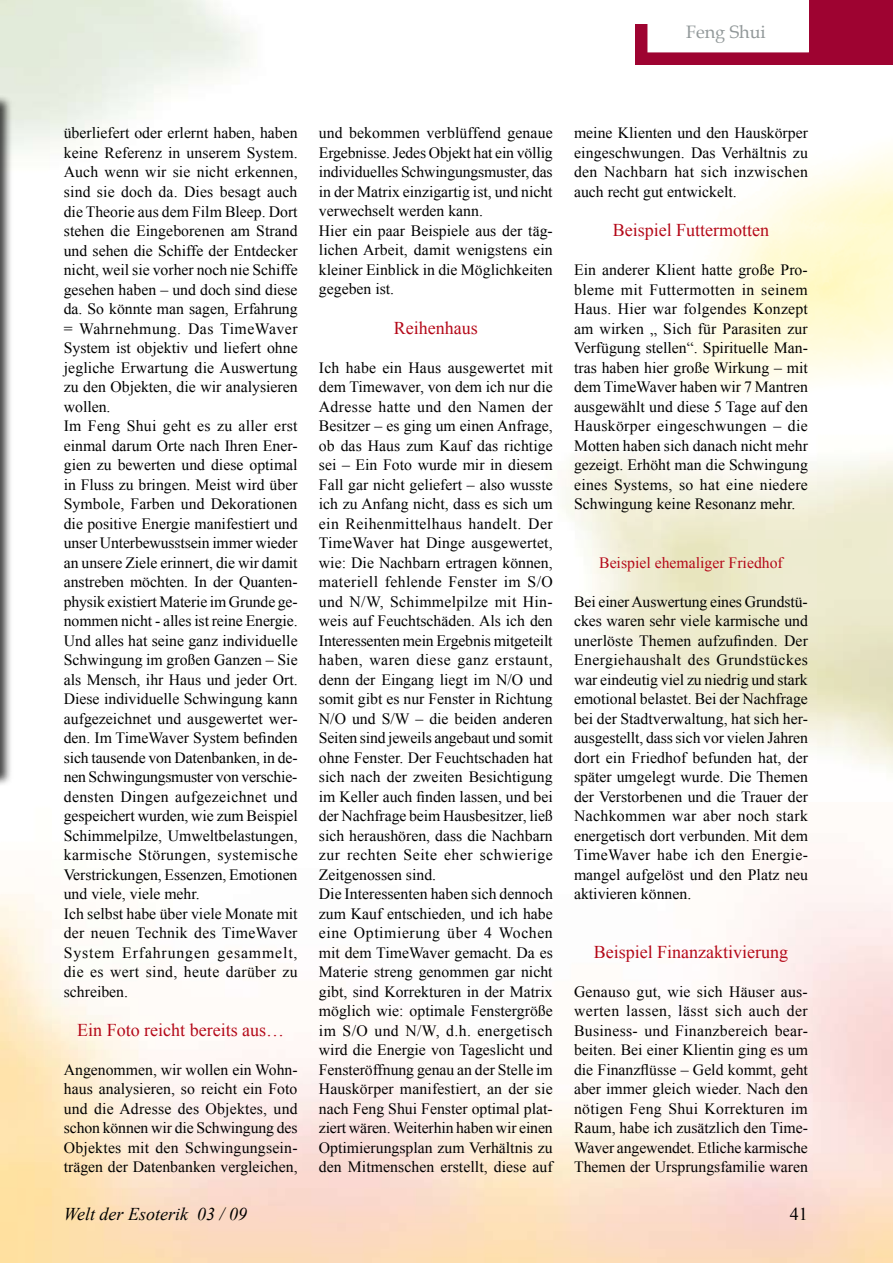
<style>
.page{position:relative;width:893px;height:1263px;background:#fff}
.page>*{position:absolute;margin:0;border:0;box-sizing:border-box;transform-origin:0 0}
.t1{font:18px "Times New Roman";color:#b40818}
.t2{font:italic 18px "Times New Roman";color:#000}
.t3{font:18px "Book Antiqua";color:#919899}
.t4{font:18px "Times New Roman";color:#000}
.t5{font:15.75px/19.5px "Times New Roman";color:#000;text-align:justify}
.t6{font:15.75px "Times New Roman";color:#b40818}
</style>
<div class="page">
<div style="left:635px;top:0;width:258px;height:64px;background:#9e0331"></div>
<div style="left:635px;top:0;width:174px;height:52px;background:#fff"></div>
<div style="left:0;top:95px;width:20px;height:698px;background:#000;opacity:.75"></div>
<p class="t3" style="left:686px;top:19px;width:81px">Feng Shui</p>
<p class="t5" style="left:64px;top:123px;width:235px;text-align:left">überliefert oder erlernt haben, haben keine Referenz in unserem System.<br>Auch wenn wir sie nicht erkennen, sind sie doch da. Dies besagt auch die Theorie aus dem Film Bleep. Dort stehen die Eingeborenen am Strand und sehen die Schiffe der Entdecker nicht, weil sie vorher noch nie Schiffe gesehen haben – und doch sind diese da. So könnte man sagen, Erfahrung = Wahrnehmung. Das TimeWaver System ist objektiv und liefert ohne jegliche Erwartung die Auswertung zu den Objekten, die wir analysieren wollen.<br>Im Feng Shui geht es zu aller erst einmal darum Orte nach Ihren Ener&shy;gien zu bewerten und diese optimal in Fluss zu bringen. Meist wird über Symbole, Farben und Dekorationen die positive Energie manifestiert und unser Unterbewusstsein immer wieder an unsere Ziele erinnert, die wir damit anstreben möchten. In der Quanten&shy;physik existiert Materie im Grunde ge&shy;nommen nicht - alles ist reine Energie.<br>Und alles hat seine ganz individuelle Schwingung im großen Ganzen – Sie als Mensch, ihr Haus und jeder Ort.<br>Diese individuelle Schwingung kann aufgezeichnet und ausgewertet wer&shy;den. Im TimeWaver System befinden sich tausende von Datenbanken, in de&shy;nen Schwingungsmuster von verschie&shy;densten Dingen aufgezeichnet und gespeichert wurden, wie zum Beispiel Schimmelpilze, Umweltbelastungen, karmische Störungen, systemische Verstrickungen, Essenzen, Emotionen und viele, viele mehr.<br>Ich selbst habe über viele Monate mit der neuen Technik des TimeWaver System Erfahrungen gesammelt, die es wert sind, heute darüber zu schreiben.</p>
<p class="t1" style="left:77px;top:1017px;width:208px">Ein Foto reicht bereits aus…</p>
<p class="t5" style="left:64px;top:1059px;width:235px">Angenommen, wir wollen ein Wohn&shy;haus analysieren, so reicht ein Foto und die Adresse des Objektes, und schon können wir die Schwingung des Objektes mit den Schwingungsein&shy;trägen der Datenbanken vergleichen,</p>
<p class="t5" style="left:319px;top:123px;width:235px;text-align:left">und bekommen verblüffend genaue Ergebnisse. Jedes Objekt hat ein völlig individuelles Schwingungsmuster, das in der Matrix einzigartig ist, und nicht verwechselt werden kann.<br>Hier ein paar Beispiele aus der täg&shy;lichen Arbeit, damit wenigstens ein kleiner Einblick in die Möglichkeiten gegeben ist.</p>
<p class="t1" style="left:394px;top:315px;width:85px">Reihenhaus</p>
<p class="t5" style="left:319px;top:357px;width:235px;text-align:left">Ich habe ein Haus ausgewertet mit dem Timewaver, von dem ich nur die Adresse hatte und den Namen der Besitzer – es ging um einen Anfrage, ob das Haus zum Kauf das richtige sei – Ein Foto wurde mir in diesem Fall gar nicht geliefert – also wusste ich zu Anfang nicht, dass es sich um ein Reihenmittelhaus handelt. Der TimeWaver hat Dinge ausgewertet, wie: Die Nachbarn ertragen können, materiell fehlende Fenster im S/O und N/W, Schimmelpilze mit Hin&shy;weis auf Feuchtschäden. Als ich den Interessenten mein Ergebnis mitgeteilt haben, waren diese ganz erstaunt, denn der Eingang liegt im N/O und somit gibt es nur Fenster in Richtung N/O und S/W – die beiden anderen Seiten sind jeweils angebaut und somit ohne Fenster. Der Feuchtschaden hat sich nach der zweiten Besichtigung im Keller auch finden lassen, und bei der Nachfrage beim Hausbesitzer, ließ sich heraushören, dass die Nachbarn zur rechten Seite eher schwierige Zeitgenossen sind.<br>Die Interessenten haben sich dennoch zum Kauf entschieden, und ich habe eine Optimierung über 4 Wochen mit dem TimeWaver gemacht. Da es Materie streng genommen gar nicht gibt, sind Korrekturen in der Matrix möglich wie: optimale Fenstergröße im S/O und N/W, d.h. energetisch wird die Energie von Tageslicht und Fensteröffnung genau an der Stelle im Hauskörper manifestiert, an der sie nach Feng Shui Fenster optimal plat&shy;ziert wären. Weiterhin haben wir einen Optimierungsplan zum Verhältnis zu den Mitmenschen erstellt, diese auf</p>
<p class="t5" style="left:574px;top:123px;width:235px">meine Klienten und den Hauskörper eingeschwungen. Das Verhältnis zu den Nachbarn hat sich inzwischen auch recht gut entwickelt.</p>
<p class="t1" style="left:613px;top:218px;width:158px">Beispiel Futtermotten</p>
<p class="t5" style="left:574px;top:260px;width:235px">Ein anderer Klient hatte große Pro&shy;bleme mit Futtermotten in seinem Haus. Hier war folgendes Konzept am wirken „ Sich für Parasiten zur Verfügung stellen“. Spirituelle Man&shy;tras haben hier große Wirkung – mit dem TimeWaver haben wir 7 Mantren ausgewählt und diese 5 Tage auf den Hauskörper eingeschwungen – die Motten haben sich danach nicht mehr gezeigt. Erhöht man die Schwingung eines Systems, so hat eine niedere Schwingung keine Resonanz mehr.</p>
<p class="t6" style="left:599px;top:552px;width:185px">Beispiel ehemaliger Friedhof</p>
<p class="t5" style="left:574px;top:591px;width:235px">Bei einer Auswertung eines Grundstü&shy;ckes waren sehr viele karmische und unerlöste Themen aufzufinden. Der Energiehaushalt des Grundstückes war eindeutig viel zu niedrig und stark emotional belastet. Bei der Nachfrage bei der Stadtverwaltung, hat sich her&shy;ausgestellt, dass sich vor vielen Jahren dort ein Friedhof befunden hat, der später umgelegt wurde. Die Themen der Verstorbenen und die Trauer der Nachkommen war aber noch stark energetisch dort verbunden. Mit dem TimeWaver habe ich den Energie&shy;mangel aufgelöst und den Platz neu aktivieren können.</p>
<p class="t1" style="left:594px;top:939px;width:196px">Beispiel Finanzaktivierung</p>
<p class="t5" style="left:574px;top:981px;width:235px">Genauso gut, wie sich Häuser aus&shy;werten lassen, lässt sich auch der Business- und Finanzbereich bear&shy;beiten. Bei einer Klientin ging es um die Finanzflüsse – Geld kommt, geht aber immer gleich wieder. Nach den nötigen Feng Shui Korrekturen im Raum, habe ich zusätzlich den Time-Waver angewendet. Etliche karmische Themen der Ursprungsfamilie waren</p>
<p class="t2" style="left:64px;top:1201px;width:185px">Welt der Esoterik 03 / 09</p>
<p class="t4" style="left:790px;top:1201px;width:19px">41</p>
</div>
